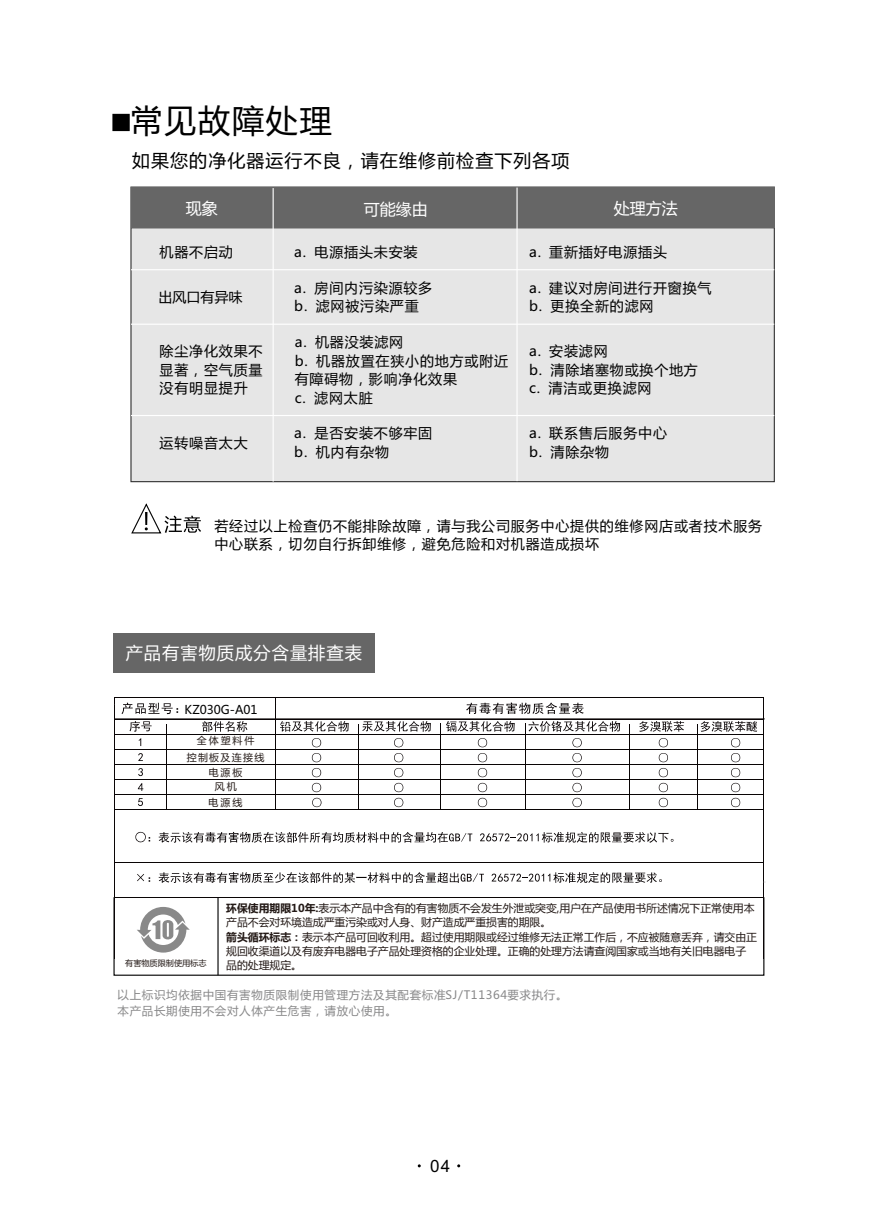
<style>
.page{position:relative;width:878px;height:1227px;background:#fff}
.page>*{position:absolute;margin:0;border:0;box-sizing:border-box;transform-origin:0 0}
.t1{font:32px "Microsoft Ya Hei";letter-spacing:.06em;color:#000}
.t2{font:18px "Microsoft Ya Hei";letter-spacing:.06em;color:#000}
.t3{font:17.2px "Microsoft Ya Hei";letter-spacing:.06em;color:#fff}
.t4{font:17px "Arial";color:#000}
.t5{font:16px "Microsoft Ya Hei";color:#fff}
.t6{font:14px/18.4px "Microsoft Ya Hei";letter-spacing:.06em;color:#000}
.t7{font:12px "Microsoft Ya Hei";color:#000}
.t8{font:11.4px/15.2px "Microsoft Ya Hei";letter-spacing:.06em;color:#888889}
.t9{font:10.8px/14.2px "Microsoft Ya Hei";color:#231916}
.t10{font:10px/16.4px "Microsoft Ya Hei";letter-spacing:.145em;color:#241a17;text-align:center}
.t11{font:10px/15px "Microsoft Ya Hei";letter-spacing:.2em;color:#241a17;text-align:center}
.t12{font:8.2px "Microsoft Ya Hei";color:#231916}
.s1{font-weight:700}
</style>
<div class="page">
<svg style="left:112px;top:113px;width:18px;height:19px"></svg>
<svg style="left:113px;top:897px;width:652px;height:79px"></svg>
<div style="left:113px;top:633px;width:262px;height:39px;background:#666"></div>
<hr style="left:115px;top:897px;width:649px;height:1px;background:#090405">
<hr style="left:114px;top:697px;width:1px;height:261px;background:#090405">
<svg style="left:130px;top:721px;width:22px;height:10px"></svg>
<svg style="left:202px;top:721px;width:45px;height:11px"></svg>
<svg style="left:280px;top:721px;width:69px;height:10px"></svg>
<svg style="left:362px;top:721px;width:69px;height:10px"></svg>
<svg style="left:446px;top:721px;width:69px;height:10px"></svg>
<svg style="left:528px;top:721px;width:92px;height:11px"></svg>
<svg style="left:639px;top:721px;width:45px;height:10px"></svg>
<svg style="left:701px;top:721px;width:56px;height:10px"></svg>
<svg style="left:312px;top:738px;width:9px;height:9px"></svg>
<svg style="left:394px;top:738px;width:9px;height:9px"></svg>
<svg style="left:478px;top:738px;width:9px;height:9px"></svg>
<svg style="left:572px;top:738px;width:10px;height:9px"></svg>
<svg style="left:659px;top:738px;width:9px;height:9px"></svg>
<svg style="left:731px;top:738px;width:9px;height:9px"></svg>
<svg style="left:138px;top:753px;width:5px;height:8px"></svg>
<svg style="left:312px;top:753px;width:9px;height:9px"></svg>
<svg style="left:394px;top:753px;width:9px;height:9px"></svg>
<svg style="left:478px;top:753px;width:9px;height:9px"></svg>
<svg style="left:572px;top:753px;width:10px;height:9px"></svg>
<svg style="left:659px;top:753px;width:9px;height:9px"></svg>
<svg style="left:731px;top:753px;width:9px;height:9px"></svg>
<svg style="left:138px;top:768px;width:5px;height:8px"></svg>
<svg style="left:312px;top:768px;width:9px;height:9px"></svg>
<svg style="left:394px;top:768px;width:9px;height:9px"></svg>
<svg style="left:478px;top:768px;width:9px;height:9px"></svg>
<svg style="left:572px;top:768px;width:10px;height:9px"></svg>
<svg style="left:659px;top:768px;width:9px;height:9px"></svg>
<svg style="left:731px;top:768px;width:9px;height:9px"></svg>
<svg style="left:138px;top:783px;width:5px;height:8px"></svg>
<svg style="left:312px;top:783px;width:9px;height:9px"></svg>
<svg style="left:394px;top:783px;width:9px;height:9px"></svg>
<svg style="left:478px;top:783px;width:9px;height:9px"></svg>
<svg style="left:572px;top:783px;width:10px;height:9px"></svg>
<svg style="left:659px;top:783px;width:9px;height:9px"></svg>
<svg style="left:731px;top:783px;width:9px;height:9px"></svg>
<svg style="left:138px;top:798px;width:5px;height:8px"></svg>
<svg style="left:312px;top:798px;width:9px;height:9px"></svg>
<svg style="left:394px;top:798px;width:9px;height:9px"></svg>
<svg style="left:478px;top:798px;width:9px;height:9px"></svg>
<svg style="left:572px;top:798px;width:10px;height:9px"></svg>
<svg style="left:659px;top:798px;width:9px;height:9px"></svg>
<svg style="left:731px;top:798px;width:9px;height:9px"></svg>
<svg style="left:135px;top:832px;width:15px;height:10px"></svg>
<svg style="left:159px;top:832px;width:313px;height:10px"></svg>
<svg style="left:480px;top:832px;width:193px;height:11px"></svg>
<svg style="left:137px;top:874px;width:13px;height:7px"></svg>
<svg style="left:159px;top:872px;width:325px;height:11px"></svg>
<svg style="left:491px;top:872px;width:171px;height:11px"></svg>
<hr style="left:115px;top:697px;width:649px;height:1px;background:#090405">
<svg style="left:121px;top:702px;width:57px;height:12px"></svg>
<svg style="left:466px;top:702px;width:118px;height:12px"></svg>
<hr style="left:115px;top:718px;width:649px;height:1px;background:#090405">
<hr style="left:115px;top:719px;width:649px;height:1px;background:#090405">
<hr style="left:115px;top:734px;width:649px;height:1px;background:#090405">
<hr style="left:115px;top:749px;width:649px;height:1px;background:#090405">
<hr style="left:115px;top:764px;width:649px;height:1px;background:#090405">
<hr style="left:115px;top:778px;width:649px;height:1px;background:#090405">
<hr style="left:115px;top:793px;width:649px;height:1px;background:#090405">
<hr style="left:115px;top:808px;width:649px;height:1px;background:#090405">
<hr style="left:115px;top:862px;width:649px;height:1px;background:#090405">
<hr style="left:166px;top:723px;width:1px;height:86px;background:#090405">
<hr style="left:275px;top:698px;width:1px;height:111px;background:#090405">
<hr style="left:358px;top:723px;width:1px;height:86px;background:#090405">
<hr style="left:440px;top:723px;width:1px;height:86px;background:#090405">
<hr style="left:525px;top:723px;width:1px;height:86px;background:#090405">
<hr style="left:629px;top:724px;width:1px;height:85px;background:#090405">
<hr style="left:697px;top:724px;width:1px;height:85px;background:#090405">
<hr style="left:763px;top:697px;width:1px;height:261px;background:#090405">
<svg style="left:137px;top:907px;width:53px;height:45px"></svg>
<hr style="left:217px;top:897px;width:2px;height:78px;background:#000">
<svg style="left:131px;top:503px;width:70px;height:31px"></svg>
<div style="left:130px;top:186px;width:645px;height:297px;background:#e6e6e6"></div>
<hr style="left:131px;top:269px;width:643px;height:1px;background:#fff">
<hr style="left:131px;top:324px;width:643px;height:1px;background:#fff">
<hr style="left:131px;top:415px;width:643px;height:1px;background:#fff">
<div style="left:131px;top:187px;width:643px;height:41px;background:#666"></div>
<hr style="left:516px;top:187px;width:2px;height:294px;background:#fff">
<hr style="left:273px;top:188px;width:1px;height:293px;background:#fff">
<h1 class="t1" style="left:130px;top:106px;width:203px">常见故障处理</h1>
<p class="t2" style="left:132px;top:152px;width:439px">如果您的净化器运行不良，请在维修前检查下列各项</p>
<p class="t5" style="left:186px;top:201px;width:33px">现象</p>
<p class="t5" style="left:364px;top:202px;width:65px">可能缘由</p>
<p class="t5" style="left:614px;top:201px;width:65px">处理方法</p>
<p class="t6" style="left:160px;top:243px;width:75px">机器不启动</p>
<p class="t6" style="left:294px;top:243px;width:125px">a. 电源插头未安装</p>
<p class="t6" style="left:529px;top:243px;width:140px">a. 重新插好电源插头</p>
<p class="t6" style="left:158px;top:289px;width:85px">出风口有异味</p>
<p class="t6" style="left:294px;top:279px;width:140px">a. 房间内污染源较多b. 滤网被污染严重</p>
<p class="t6" style="left:529px;top:279px;width:184px">a. 建议对房间进行开窗换气b. 更换全新的滤网</p>
<p class="t6" style="left:160px;top:343px;width:104px;text-align:justify">除尘净化效果不显著，空气质量没有明显提升</p>
<p class="t6" style="left:295px;top:334px;width:215px">a. 机器没装滤网<br>b. 机器放置在狭小的地方或附近有障碍物，影响净化效果<br>c. 滤网太脏</p>
<p class="t6" style="left:529px;top:343px;width:170px">a. 安装滤网<br>b. 清除堵塞物或换个地方c. 清洁或更换滤网</p>
<p class="t6" style="left:160px;top:434px;width:90px">运转噪音太大</p>
<p class="t6" style="left:294px;top:425px;width:140px">a. 是否安装不够牢固b. 机内有杂物</p>
<p class="t6" style="left:529px;top:425px;width:140px">a. 联系售后服务中心b. 清除杂物</p>
<p class="t6" style="left:214px;top:517px;width:549px">若经过以上检查仍不能排除故障，请与我公司服务中心提供的维修网店或者技术服务中心联系，切勿自行拆卸维修，避免危险和对机器造成损坏</p>
<p class="t3" style="left:126px;top:645px;width:238px">产品有害物质成分含量排查表</p>
<p class="t7" style="left:184px;top:704px;width:75px">KZ030G-A01</p>
<p class="t10" style="left:187px;top:733px;width:79px">全体塑料件<br>控制板及连接线</p>
<p class="t11" style="left:209px;top:765px;width:36px">电源板风机电源线</p>
<p class="t9" style="left:226px;top:901px;width:532px"><span class="s1">环保使用期限10年:</span>表示本产品中含有的有害物质不会发生外泄或突变,用户在产品使用书所述情况下正常使用本产品不会对环境造成严重污染或对人身、财产造成严重损害的期限。<br><span class="s1">箭头循环标志：</span>表示本产品可回收利用。超过使用期限或经过维修无法正常工作后，不应被随意丢弃，请交由正规回收渠道以及有废弃电器电子产品处理资格的企业处理。正确的处理方法请查阅国家或当地有关旧电器电子品的处理规定。</p>
<p class="t8" style="left:118px;top:988px;width:451px">以上标识均依据中国有害物质限制使用管理方法及其配套标准SJ/T11364要求执行。本产品长期使用不会对人体产生危害，请放心使用。</p>
<p class="t12" style="left:125px;top:959px;width:83px">有害物质限制使用标志</p>
<p class="t4" style="left:430px;top:1159px;width:21px">04</p>
</div>
